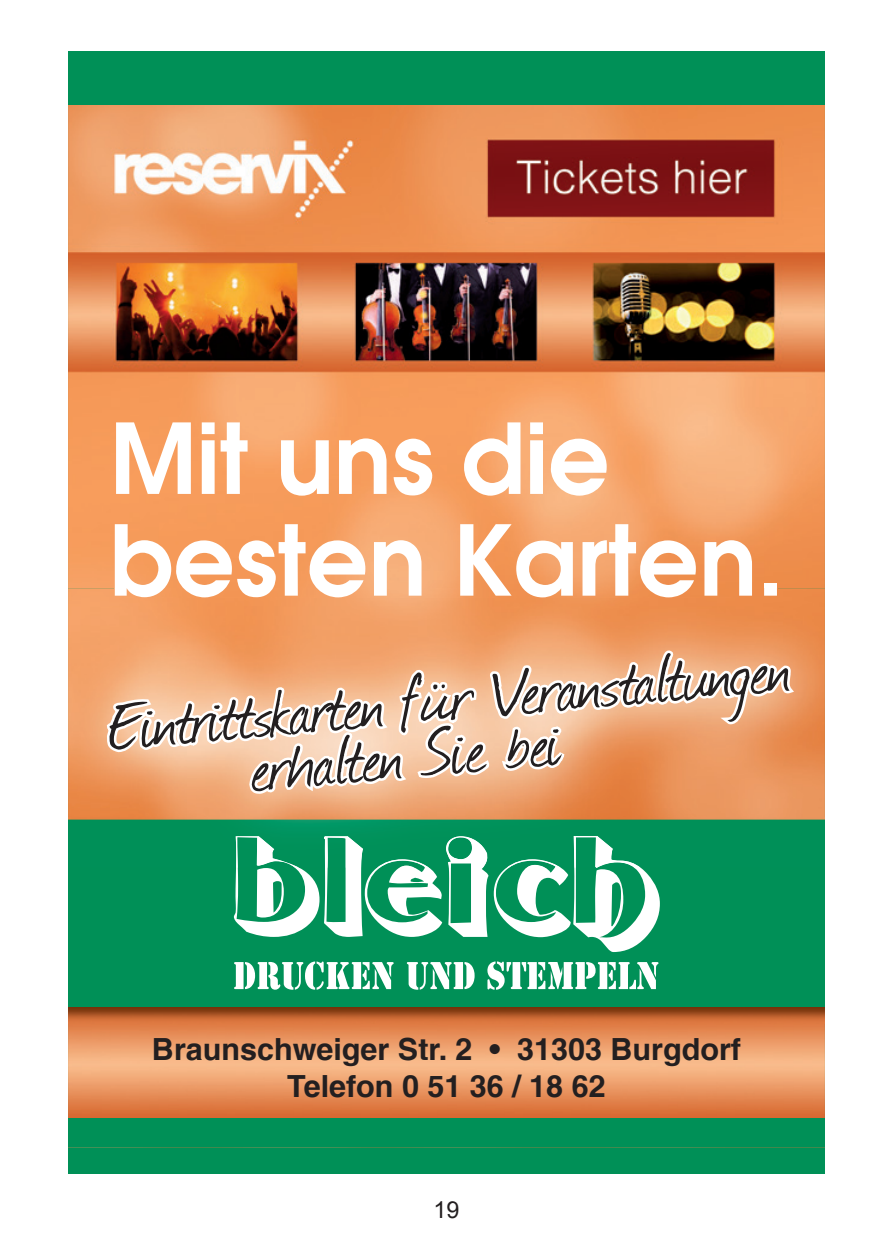
<style>
.page{position:relative;width:893px;height:1259px;background:#fff}
.page>*{position:absolute;margin:0;border:0;box-sizing:border-box;transform-origin:0 0}
.t1{font:700 96.6px/101.7px "Avalon";color:#fff}
.t2{font:78.9px "Journal";color:#231f20;scale:1.1 1}
.t3{font:700 30.6px/36.6px "Switzerland";color:#231f20;text-align:center}
.t4{font:23.4px "Arial";color:#231f20}
</style>
<div class="page">
<div style="left:68px;top:51px;width:757px;height:1123px;background:#009057"></div>
<img style="left:68px;top:105px;width:757px;height:1013px">
<img style="left:68px;top:1006px;width:757px;height:17px">
<div style="left:68px;top:819px;width:757px;height:187px;background:#009057"></div>
<svg style="left:234px;top:961px;width:160px;height:28px"></svg>
<svg style="left:407px;top:962px;width:68px;height:27px"></svg>
<svg style="left:487px;top:961px;width:171px;height:28px"></svg>
<img style="left:68px;top:588px;width:757px;height:232px">
<svg style="left:103px;top:571px;width:695px;height:381px"></svg>
<h1 class="t1" style="left:109px;top:404px;width:676px">Mit uns die besten Karten.</h1>
<h2 class="t2" style="left:103px;top:673px;width:624px;rotate:-5deg">Eintrittskarten für Veranstaltungen</h2>
<h2 class="t2" style="left:246px;top:714px;width:285px;rotate:-5deg">erhalten Sie bei</h2>
<p class="t3" style="left:152px;top:1030px;width:591px">Braunschweiger Str. 2 • 31303 Burgdorf<br>Telefon 0 51 36 / 18 62</p>
<p class="t4" style="left:433px;top:1194px;width:28px">19</p>
</div>
